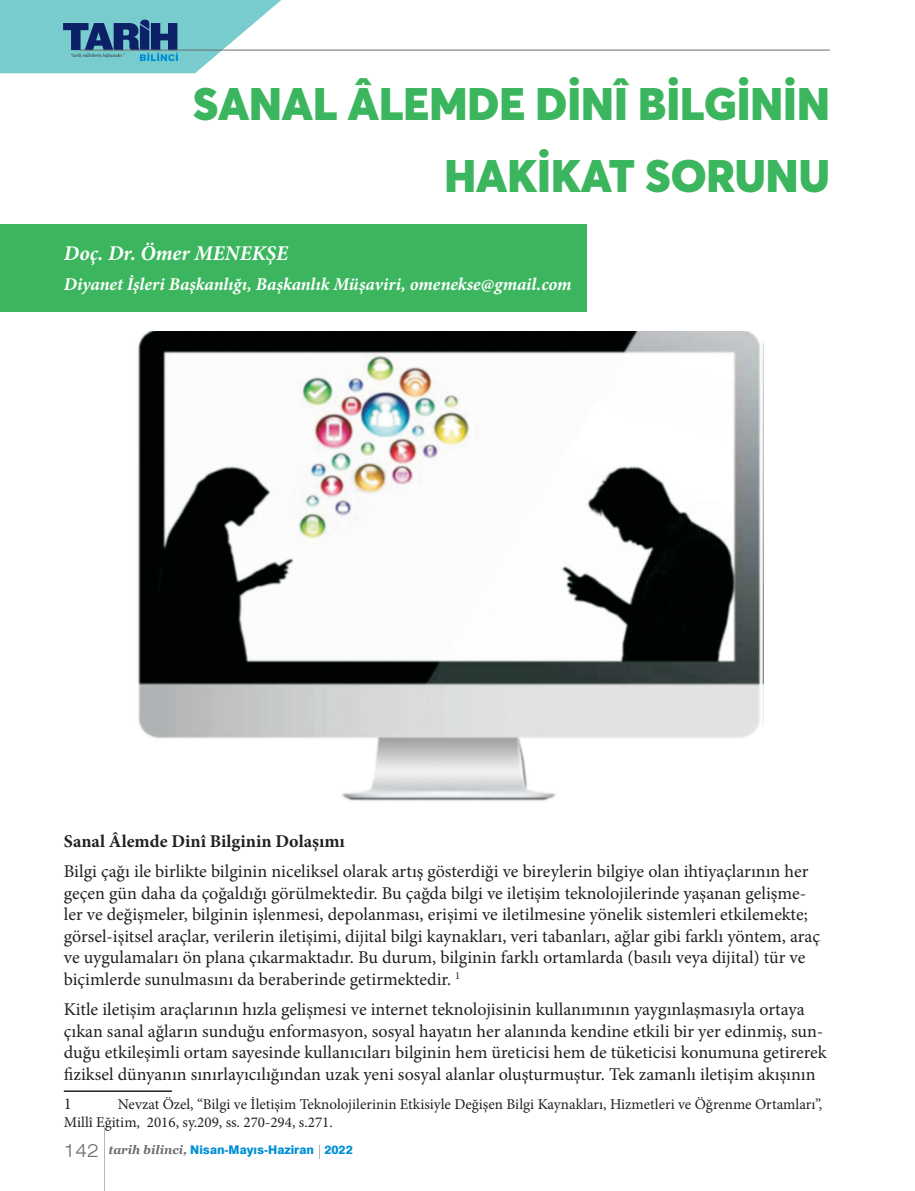
<style>
.page{position:relative;width:915px;height:1191px;background:#fff}
.page>*{position:absolute;margin:0;border:0;box-sizing:border-box;transform-origin:0 0}
.t1{font:900 45px/72px "Averta";color:#3cb65e;text-align:right}
.t2{font:italic 700 21px "Minion Pro";color:#fff}
.t3{font:18px/21.6px "Minion Pro";color:#231f20}
.t4{font:italic 700 18px "Minion Pro";letter-spacing:-.005em;color:#fff}
.t5{font:700 18px "Minion Pro";color:#231f20}
.t6{font:16.5px "Minion Pro";color:#231f20}
.t7{font:15px/18px "Minion Pro";color:#231f20}
.t8{font:800 12px "Swiss 721 BT";color:#008fd5}
.s1{font-weight:300;font-stretch:expanded;font-size:18px;color:#6c6d70}
.s2{font-family:"Georgia";font-weight:700;font-style:italic;color:#6c6d70}
</style>
<div class="page">
<div style="left:0;top:224px;width:586px;height:87px;background:#3cb65e"></div>
<hr style="left:64px;top:1090px;width:108px;height:2px;background:#231f20">
<img style="left:138px;top:332px;width:625px;height:469px">
<svg style="left:0;top:0;width:296px;height:73px"></svg>
<hr style="left:80px;top:50px;width:749px;height:1px;background:#6c6d70">
<hr style="left:104px;top:1127px;width:1px;height:64px;background:#b5b7b8">
<svg style="left:319px;top:1145px;width:1px;height:13px"></svg>
<h1 class="t1" style="left:193px;top:68px;width:638px">SANAL ÂLEMDE DİNÎ BİLGİNİN<br>HAKİKAT SORUNU</h1>
<p class="t2" style="left:64px;top:238px;width:226px">Doç. Dr. Ömer MENEKŞE</p>
<p class="t4" style="left:64px;top:271px;width:509px">Diyanet İşleri Başkanlığı, Başkanlık Müşaviri, omenekse@gmail.com</p>
<p class="t5" style="left:64px;top:828px;width:282px">Sanal Âlemde Dinî Bilginin Dolaşımı</p>
<p class="t3" style="left:64px;top:860px;width:757px">Bilgi çağı ile birlikte bilginin niceliksel olarak artış gösterdiği ve bireylerin bilgiye olan ihtiyaçlarının her geçen gün daha da çoğaldığı görülmektedir. Bu çağda bilgi ve iletişim teknolojilerinde yaşanan gelişme&shy;ler ve değişmeler, bilginin işlenmesi, depolanması, erişimi ve iletilmesine yönelik sistemleri etkilemekte; görsel-işitsel araçlar, verilerin iletişimi, dijital bilgi kaynakları, veri tabanları, ağlar gibi farklı yöntem, araç ve uygulamaları ön plana çıkarmaktadır. Bu durum, bilginin farklı ortamlarda (basılı veya dijital) tür ve biçimlerde sunulmasını da beraberinde getirmektedir. <sup>1</sup></p>
<p class="t3" style="left:64px;top:998px;width:764px">Kitle iletişim araçlarının hızla gelişmesi ve internet teknolojisinin kullanımının yaygınlaşmasıyla ortaya çıkan sanal ağların sunduğu enformasyon, sosyal hayatın her alanında kendine etkili bir yer edinmiş, sun&shy;duğu etkileşimli ortam sayesinde kullanıcıları bilginin hem üreticisi hem de tüketicisi konumuna getirerek fiziksel dünyanın sınırlayıcılığından uzak yeni sosyal alanlar oluşturmuştur. Tek zamanlı iletişim akışının</p>
<p class="t6" style="left:64px;top:1092px;width:9px">1</p>
<p class="t7" style="left:64px;top:1095px;width:759px;text-indent:54px">Nevzat Özel, “Bilgi ve İletişim Teknolojilerinin Etkisiyle Değişen Bilgi Kaynakları, Hizmetleri ve Öğrenme Ortamları”,<br>Millî Eğitim, 2016, sy.209, ss. 270-294, s.271.</p>
<p class="t8" style="left:64px;top:1142px;width:290px"><span class="s1">142</span> <span class="s2">tarih bilinci,</span> Nisan-Mayıs-Haziran 2022</p>
</div>
